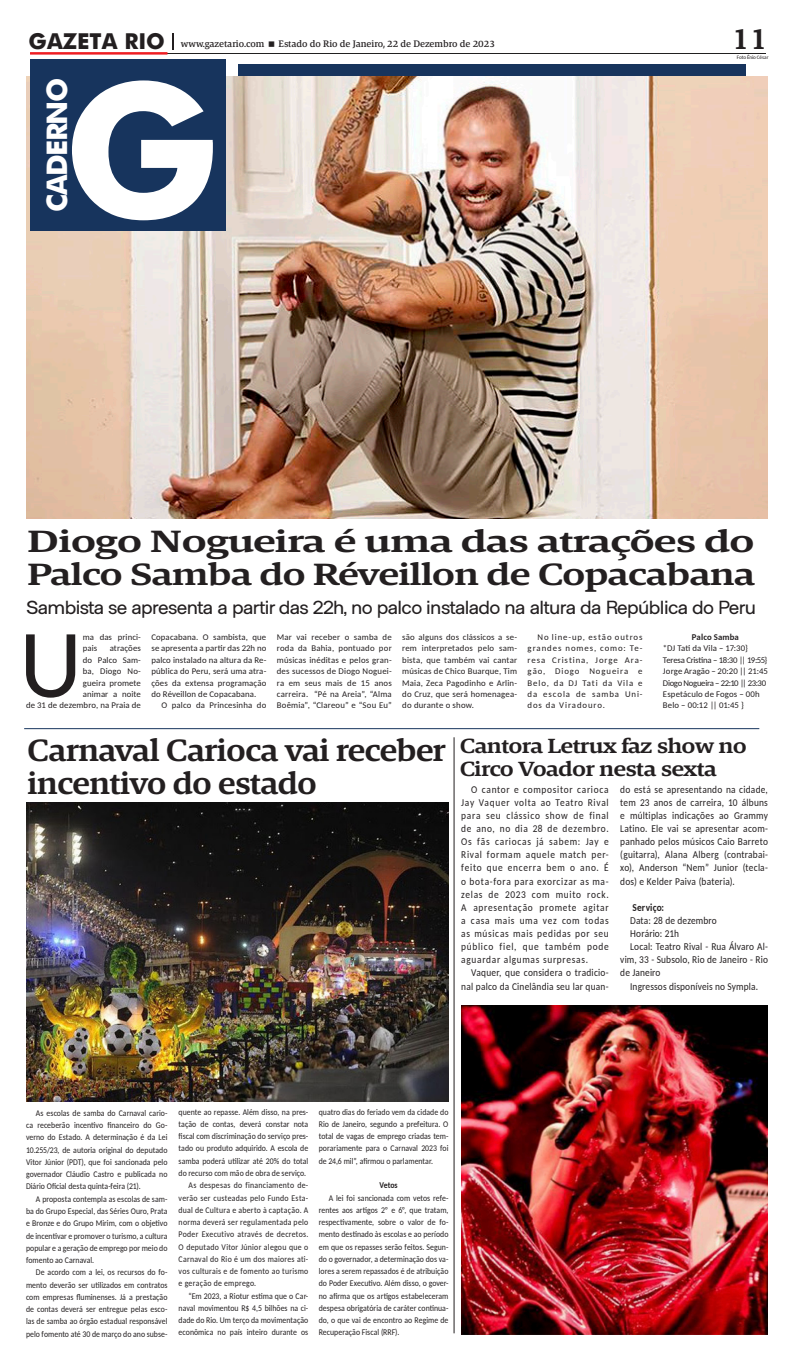
<style>
.page{position:relative;width:794px;height:1365px;background:#fff}
.page>*{position:absolute;margin:0;border:0;box-sizing:border-box;transform-origin:0 0}
.t1{font:700 186.81px "Futura";color:#fff}
.TEXTO_NORMAL{font:97.39px "Carlito";color:#231f20}
.Tit_-_Manchete_6_col{font:600 31.5px/32.6px "Askan";letter-spacing:-.03em;color:#231f20;scale:1.42 1}
.Tit_-_Manchete_6_col-2{font:600 31.5px/32.6px "Askan";letter-spacing:-.03em;color:#231f20;scale:1.1 1}
.t2{font:600 30.54px "Askan";color:#231f20}
.t3{font:700 28.35px "Futura";letter-spacing:-.05em;color:#fff}
.t4{font:700 21.88px "Futura";color:#231f20}
.Tit_-_Manchete_6_col-3{font:600 21px/22.8px "Askan";letter-spacing:-.035em;color:#231f20;scale:1.17 1}
.SUB_TIT_-_6_col_-_2{font:500 18.9px "Metro Sans";letter-spacing:-.03em;color:#231f20;scale:1.05 1}
.TEXTO_NORMAL-2{font:10.5px/13.1px "Carlito";letter-spacing:.02em;color:#231f20;text-align:justify;scale:.89 1}
.TEXTO_NORMAL-3{font:700 10.5px "Carlito";letter-spacing:.015em;color:#231f20;scale:.89 1}
.t5{font:500 9.62px "Askan";color:#231f20}
.TEXTO_NORMAL-4{font:8.75px/12.2px "Carlito";letter-spacing:.01em;color:#231f20;text-align:justify;scale:.89 1}
.TEXTO_NORMAL-5{font:8.75px/11.4px "Carlito";letter-spacing:.01em;color:#231f20;text-align:justify}
.TEXTO_NORMAL-6{font:8.75px "Carlito";letter-spacing:-.03em;color:#231f20}
.TEXTO_NORMAL-7{font:8.75px "Carlito";letter-spacing:-.04em;color:#231f20}
.TEXTO_NORMAL-8{font:700 8.75px "Carlito";letter-spacing:.01em;color:#231f20}
.TEXTO_NORMAL-9{font:700 8.75px "Carlito";letter-spacing:.01em;color:#231f20;scale:.89 1}
.Credito{font:5.25px "Carlito";letter-spacing:-.01em;color:#231f20}
</style>
<div class="page">
<hr style="left:30px;top:53px;width:735px;height:1px;background:#212020">
<svg style="left:173px;top:33px;width:1px;height:16px"></svg>
<hr style="left:30px;top:52px;width:137px;height:3px;background:#ee1d23">
<div style="left:239px;top:64px;width:507px;height:386px;background:#17345d"></div>
<img style="left:26px;top:77px;width:742px;height:442px">
<hr style="left:24px;top:728px;width:735px;height:1px;background:#17345d">
<div style="left:30px;top:60px;width:196px;height:171px;background:#17345d"></div>
<hr style="left:454px;top:737px;width:1px;height:596px;background:#231f20">
<img style="left:26px;top:802px;width:422px;height:299px">
<img style="left:461px;top:1005px;width:307px;height:329px">
<h3 class="t4" style="left:29px;top:25px;width:138px">GAZETA RIO</h3>
<p class="t5" style="left:181px;top:38px;width:85px">www.gazetario.com</p>
<p class="t5" style="left:278px;top:38px;width:218px">Estado do Rio de Janeiro, 22 de Dezembro de 2023</p>
<h3 class="t2" style="left:732px;top:20px;width:38px">11</h3>
<p class="t3" style="left:36px;top:212px;width:136px;rotate:-90deg">CADERNO</p>
<p class="t1" style="left:63px;top:14px;width:159px">G</p>
<p class="Credito" style="left:736px;top:53px;width:33px">Foto Ênio César</p>
<p class="Tit_-_Manchete_6_col" style="left:27px;top:525px;width:514px">Diogo Nogueira é uma das atrações do<br>Palco Samba do Réveillon de Copacabana</p>
<p class="SUB_TIT_-_6_col_-_2" style="left:26px;top:596px;width:697px">Sambista se apresenta a partir das 22h, no palco instalado na altura da República do Peru</p>
<p class="TEXTO_NORMAL" style="left:19px;top:598px;width:64px">U</p>
<p class="TEXTO_NORMAL-5" style="left:83px;top:631px;width:60px">ma das princi&shy;pais</p>
<p class="TEXTO_NORMAL-5" style="left:26px;top:642px;width:116px;text-align:right">atrações<br>do Palco Sam-<br>ba, Diogo No-<br>gueira promete<br>animar a noite<br>de 31 de dezembro, na Praia de</p>
<p class="TEXTO_NORMAL-5" style="left:151px;top:631px;width:116px">Copacabana. O sambista, que se apresenta a partir das 22h no palco instalado na altura da Re&shy;pública do Peru, será uma atra&shy;ções da extensa programação do Réveillon de Copacabana.</p>
<p class="TEXTO_NORMAL-5" style="left:161px;top:699px;width:106px">O palco da Princesinha do</p>
<p class="TEXTO_NORMAL-5" style="left:277px;top:631px;width:116px">Mar vai receber o samba de roda da Bahia, pontuado por músicas inéditas e pelos gran&shy;des sucessos de Diogo Noguei&shy;ra em seus mais de 15 anos carreira. “Pé na Areia”, “Alma Boêmia”, “Clareou” e “Sou Eu”</p>
<p class="TEXTO_NORMAL-5" style="left:402px;top:631px;width:116px">são alguns dos clássicos a se&shy;rem interpretados pelo sam&shy;bista, que também vai cantar músicas de Chico Buarque, Tim Maia, Zeca Pagodinho e Arlin&shy;do Cruz, que será homenagea&shy;do durante o show.</p>
<p class="TEXTO_NORMAL-5" style="left:527px;top:631px;width:116px;text-indent:10px">No line-up, estão outros grandes nomes, como: Te&shy;resa Cristina, Jorge Ara&shy;gão, Diogo Nogueira e Belo, da DJ Tati da Vila e da escola de samba Uni&shy;dos da Viradouro.</p>
<p class="TEXTO_NORMAL-8" style="left:692px;top:631px;width:48px">Palco Samba</p>
<p class="TEXTO_NORMAL-5" style="left:663px;top:642px;width:86px">*DJ Tati da Vila – 17:30}</p>
<p class="TEXTO_NORMAL-6" style="left:663px;top:654px;width:106px">Teresa Cristina – 18:30 || 19:55}</p>
<p class="TEXTO_NORMAL-5" style="left:663px;top:665px;width:106px">Jorge Aragão – 20:20 || 21:45</p>
<p class="TEXTO_NORMAL-7" style="left:663px;top:676px;width:105px">Diogo Nogueira – 22:10 || 23:30</p>
<p class="TEXTO_NORMAL-5" style="left:663px;top:688px;width:98px">Espetáculo de Fogos – 00h</p>
<p class="TEXTO_NORMAL-5" style="left:663px;top:699px;width:82px">Belo – 00:12 || 01:45 }</p>
<p class="Tit_-_Manchete_6_col-2" style="left:27px;top:733px;width:382px">Carnaval Carioca vai receber incentivo do estado</p>
<p class="Tit_-_Manchete_6_col-3" style="left:460px;top:734px;width:247px">Cantora Letrux faz show no<br>Circo Voador nesta sexta</p>
<p class="TEXTO_NORMAL-2" style="left:461px;top:782px;width:167px;text-indent:10px">O cantor e compositor carioca Jay Vaquer volta ao Teatro Rival para seu clássico show de final de ano, no dia 28 de dezembro.<br>Os fãs cariocas já sabem: Jay e Rival formam aquele match per&shy;feito que encerra bem o ano. É o bota-fora para exorcizar as ma&shy;zelas de 2023 com muito rock.<br>A apresentação promete agitar a casa mais uma vez com todas as músicas mais pedidas por seu público fiel, que também pode aguardar algumas surpresas.</p>
<p class="TEXTO_NORMAL-2" style="left:461px;top:965px;width:167px;text-align:right">Vaquer, que considera o tradicio&shy;nal palco da Cinelândia seu lar quan-</p>
<p class="TEXTO_NORMAL-2" style="left:620px;top:782px;width:167px">do está se apresentando na cidade, tem 23 anos de carreira, 10 álbuns e múltiplas indicações ao Grammy Latino. Ele vai se apresentar acom&shy;panhado pelos músicos Caio Barreto (guitarra), Alana Alberg (contrabai&shy;xo), Anderson “Nem” Junior (tecla&shy;dos) e Kelder Paiva (bateria).</p>
<p class="TEXTO_NORMAL-3" style="left:632px;top:900px;width:37px">Serviço:</p>
<p class="TEXTO_NORMAL-2" style="left:630px;top:913px;width:99px">Data: 28 de dezembro</p>
<p class="TEXTO_NORMAL-2" style="left:630px;top:926px;width:56px">Horário: 21h</p>
<p class="TEXTO_NORMAL-2" style="left:620px;top:939px;width:167px;text-indent:10px">Local: Teatro Rival - Rua Álvaro Al&shy;vim, 33 - Subsolo, Rio de Janeiro - Rio de Janeiro</p>
<p class="TEXTO_NORMAL-2" style="left:630px;top:978px;width:145px">Ingressos disponíveis no Sympla.</p>
<p class="TEXTO_NORMAL-4" style="left:26px;top:1106px;width:160px;text-indent:10px">As escolas de samba do Carnaval cario&shy;ca receberão incentivo financeiro do Go&shy;verno do Estado. A determinação é da Lei 10.255/23, de autoria original do deputado Vitor Júnior (PDT), que foi sancionada pelo governador Cláudio Castro e publicada no Diário Oficial desta quinta-feira (21).</p>
<p class="TEXTO_NORMAL-4" style="left:26px;top:1192px;width:160px;text-indent:10px">A proposta contempla as escolas de sam&shy;ba do Grupo Especial, das Séries Ouro, Prata e Bronze e do Grupo Mirim, com o objetivo de incentivar e promover o turismo, a cultura popular e a geração de emprego por meio do fomento ao Carnaval.</p>
<p class="TEXTO_NORMAL-4" style="left:26px;top:1265px;width:160px;text-indent:10px">De acordo com a lei, os recursos do fo&shy;mento deverão ser utilizados em contratos com empresas fluminenses. Já a prestação de contas deverá ser entregue pelas esco&shy;las de samba ao órgão estadual responsável pelo fomento até 30 de março do ano subse-</p>
<p class="TEXTO_NORMAL-4" style="left:179px;top:1105px;width:147px">quente ao repasse. Além disso, na pres&shy;tação de contas, deverá constar nota fiscal com discriminação do serviço pres&shy;tado ou produto adquirido. A escola de samba poderá utilizar até 20% do total do recurso com mão de obra de serviço.</p>
<p class="TEXTO_NORMAL-4" style="left:179px;top:1178px;width:147px;text-indent:10px">As despesas do financiamento de&shy;verão ser custeadas pelo Fundo Esta&shy;dual de Cultura e aberto à captação. A norma deverá ser regulamentada pelo Poder Executivo através de decretos.<br>O deputado Vitor Júnior alegou que o Carnaval do Rio é um dos maiores ati&shy;vos culturais e de fomento ao turismo e geração de emprego.</p>
<p class="TEXTO_NORMAL-4" style="left:179px;top:1288px;width:147px;text-indent:10px">“Em 2023, a Riotur estima que o Car&shy;naval movimentou R$ 4,5 bilhões na ci&shy;dade do Rio. Um terço da movimentação econômica no país inteiro durante os</p>
<p class="TEXTO_NORMAL-4" style="left:319px;top:1105px;width:147px">quatro dias do feriado vem da cidade do Rio de Janeiro, segundo a prefeitura. O total de vagas de emprego criadas tem&shy;porariamente para o Carnaval 2023 foi de 24,6 mil”, afirmou o parlamentar.</p>
<p class="TEXTO_NORMAL-9" style="left:379px;top:1179px;width:22px">Vetos</p>
<p class="TEXTO_NORMAL-4" style="left:319px;top:1190px;width:147px;text-indent:10px">A lei foi sancionada com vetos refe&shy;rentes aos artigos 2º e 6º, que tratam, respectivamente, sobre o valor de fo&shy;mento destinado às escolas e ao período em que os repasses serão feitos. Segun&shy;do o governador, a determinação dos va&shy;lores a serem repassados é de atribuição do Poder Executivo. Além disso, o gover&shy;no afirma que os artigos estabeleceram despesa obrigatória de caráter continua&shy;do, o que vai de encontro ao Regime de Recuperação Fiscal (RRF).</p>
</div>
